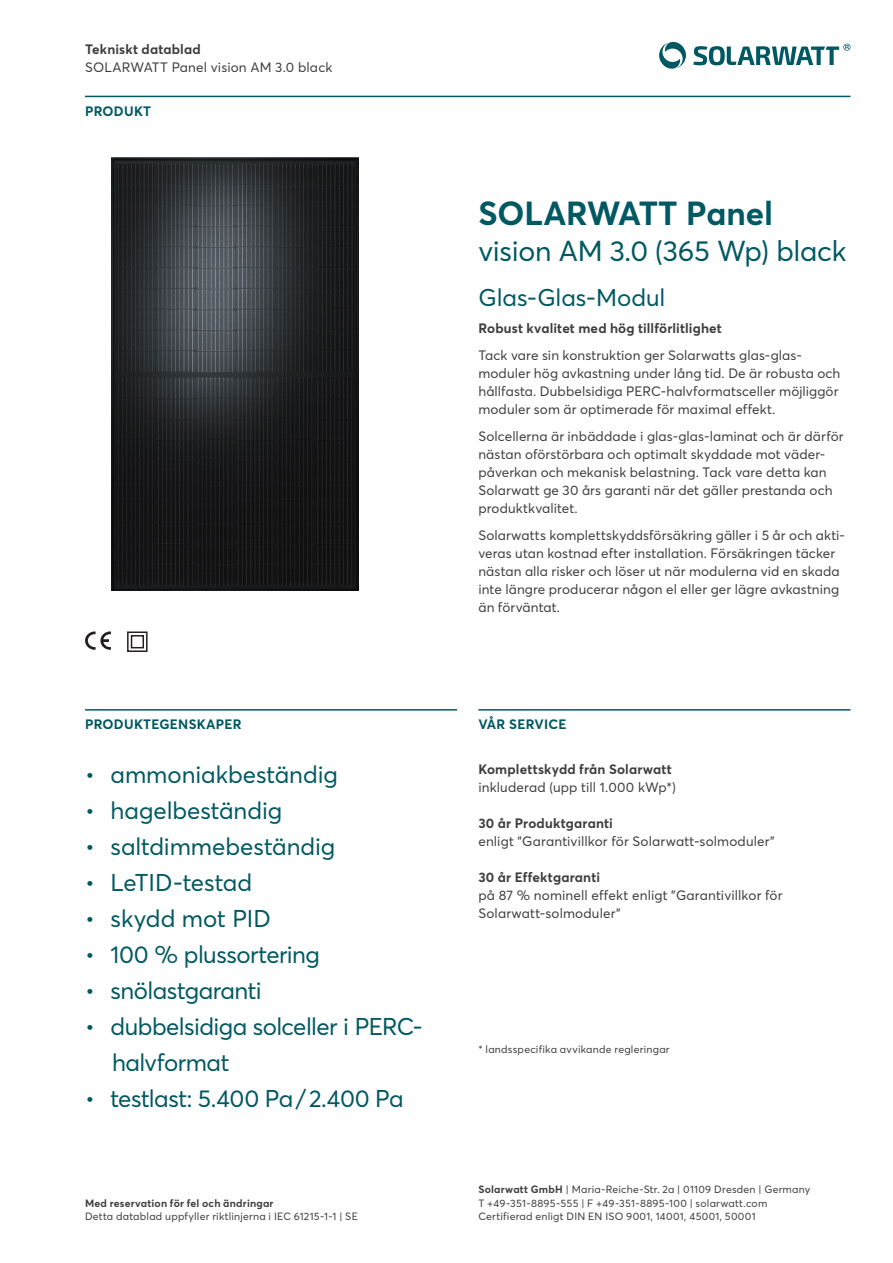
<style>
.page{position:relative;width:893px;height:1263px;background:#fff}
.page>*{position:absolute;margin:0;border:0;box-sizing:border-box;transform-origin:0 0}
.t1{font:700 33px "Averta";color:#005962}
.t2{font:28.5px "Averta";letter-spacing:-.01em;color:#005962}
.t3{font:24px/36px "Averta";letter-spacing:-.015em;color:#005962}
.t4{font:13.5px/18px "Averta";letter-spacing:.01em;color:#3e3e3f}
.t5{font:700 13.5px "Averta";letter-spacing:.015em;color:#3e3e3f}
.t6{font:700 13.5px "Averta";letter-spacing:.02em;color:#005962}
.t7{font:10.5px/13.5px "Averta";letter-spacing:.02em;color:#3e3e3f}
.t8{font:700 10.5px "Averta";letter-spacing:.02em;color:#3e3e3f}
.s1{font-weight:700}
</style>
<div class="page">
<svg style="left:693px;top:44px;width:157px;height:21px"></svg>
<svg style="left:659px;top:42px;width:27px;height:27px"></svg>
<svg style="left:85px;top:631px;width:26px;height:19px"></svg>
<svg style="left:127px;top:631px;width:21px;height:21px"></svg>
<img style="left:111px;top:157px;width:247px;height:433px">
<hr style="left:85px;top:96px;width:765px;height:1px;background:#005962">
<hr style="left:85px;top:709px;width:372px;height:2px;background:#005962">
<hr style="left:478px;top:709px;width:372px;height:2px;background:#005962">
<p class="t5" style="left:85px;top:40px;width:117px">Tekniskt datablad</p>
<p class="t4" style="left:85px;top:58px;width:249px">SOLARWATT Panel vision AM 3.0 black</p>
<p class="t6" style="left:85px;top:102px;width:68px">PRODUKT</p>
<p class="t6" style="left:85px;top:715px;width:158px">PRODUKTEGENSKAPER</p>
<h3 class="t3" style="left:85px;top:756px;width:254px">• ammoniakbeständig</h3>
<h3 class="t3" style="left:85px;top:792px;width:199px">• hagelbeständig</h3>
<h3 class="t3" style="left:85px;top:828px;width:252px">• saltdimmebeständig</h3>
<h3 class="t3" style="left:85px;top:864px;width:169px">• LeTID-testad</h3>
<h3 class="t3" style="left:85px;top:900px;width:187px">• skydd mot PID</h3>
<h3 class="t3" style="left:85px;top:936px;width:236px">• 100 % plussortering</h3>
<h3 class="t3" style="left:85px;top:972px;width:178px">• snölastgaranti</h3>
<h3 class="t3" style="left:112px;top:1008px;width:312px;text-indent:-27px">• dubbelsidiga solceller i PERC&shy;halvformat</h3>
<h3 class="t3" style="left:85px;top:1080px;width:320px">• testlast: 5.400 Pa/2.400 Pa</h3>
<p class="t8" style="left:85px;top:1196px;width:190px">Med reservation för fel och ändringar</p>
<p class="t7" style="left:85px;top:1209px;width:274px">Detta datablad uppfyller riktlinjerna i IEC 61215-1-1 | SE</p>
<h1 class="t1" style="left:478px;top:190px;width:296px">SOLARWATT Panel</h1>
<h2 class="t2" style="left:478px;top:231px;width:370px">vision AM 3.0 (365 Wp) black</h2>
<h3 class="t3" style="left:478px;top:279px;width:189px">Glas-Glas-Modul</h3>
<p class="t5" style="left:478px;top:319px;width:245px">Robust kvalitet med hög tillförlitlighet</p>
<p class="t4" style="left:478px;top:346px;width:364px">Tack vare sin konstruktion ger Solarwatts glas-glas&shy;moduler hög avkastning under lång tid. De är robusta och hållfasta. Dubbelsidiga PERC-halvformatsceller möjliggör moduler som är optimerade för maximal effekt.</p>
<p class="t4" style="left:478px;top:427px;width:367px">Solcellerna är inbäddade i glas-glas-laminat och är därför nästan oförstörbara och optimalt skyddade mot väder&shy;påverkan och mekanisk belastning. Tack vare detta kan Solarwatt ge 30 års garanti när det gäller prestanda och produktkvalitet.</p>
<p class="t4" style="left:478px;top:526px;width:368px">Solarwatts komplettskyddsförsäkring gäller i 5 år och akti&shy;veras utan kostnad efter installation. Försäkringen täcker nästan alla risker och löser ut när modulerna vid en skada inte längre producerar någon el eller ger lägre avkastning än förväntat.</p>
<p class="t6" style="left:478px;top:715px;width:90px">VÅR SERVICE</p>
<p class="t5" style="left:478px;top:760px;width:195px">Komplettskydd från Solarwatt</p>
<p class="t4" style="left:478px;top:778px;width:199px">inkluderad (upp till 1.000 kWp*)</p>
<p class="t5" style="left:478px;top:814px;width:136px">30 år Produktgaranti</p>
<p class="t4" style="left:478px;top:832px;width:298px">enligt ”Garantivillkor för Solarwatt-solmoduler”</p>
<p class="t5" style="left:478px;top:868px;width:123px">30 år Effektgaranti</p>
<p class="t4" style="left:478px;top:886px;width:306px">på 87 % nominell effekt enligt ”Garantivillkor för<br>Solarwatt-solmoduler”</p>
<p class="t7" style="left:478px;top:1042px;width:193px">* landsspecifika avvikande regleringar</p>
<p class="t7" style="left:478px;top:1182px;width:333px"><span class="s1">Solarwatt GmbH</span> | Maria-Reiche-Str. 2a | 01109 Dresden | Germany<br>T +49-351-8895-555 | F +49-351-8895-100 | solarwatt.com<br>Certifierad enligt DIN EN ISO 9001, 14001, 45001, 50001</p>
</div>
